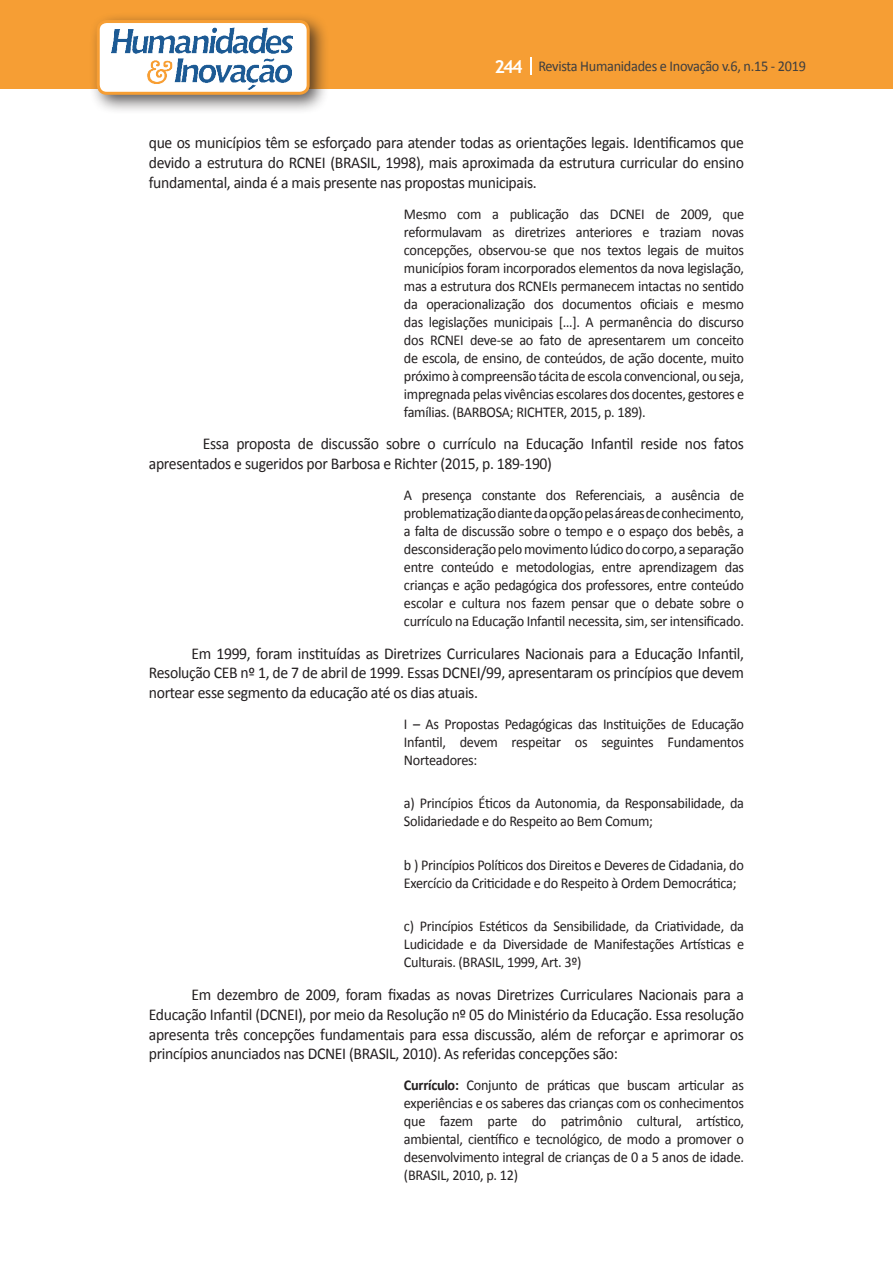
<style>
.page{position:relative;width:893px;height:1263px;background:#fff}
.page>*{position:absolute;margin:0;border:0;box-sizing:border-box;transform-origin:0 0}
.texto{font:16.5px/19.8px "Calibri";letter-spacing:-.02em;color:#231f20;text-align:justify;scale:.95 1}
.citacao{font:15px/18px "Calibri";letter-spacing:-.02em;color:#231f20;text-align:justify;scale:.95 1}
.t1{font:15px "Calibri";letter-spacing:-.02em;color:#3e3e3f;scale:.95 1}
.s1{font-family:"Trebuchet MS";font-weight:700;font-size:18px;color:#fff}
.s2{font-weight:700}
</style>
<div class="page">
<div style="left:0;top:0;width:893px;height:88px;background:#f69e34"></div>
<svg style="left:530px;top:57px;width:2px;height:18px"></svg>
<div style="left:88px;top:12px;width:242px;height:103px;background:#231f20;opacity:.75"></div>
<div style="left:98px;top:22px;width:210px;height:71px;background:#fff;border-radius:9px"></div>
<img style="left:112px;top:27px;width:181px;height:62px">
<div style="left:97px;top:20px;width:213px;height:75px;border:3px solid #f69e34;border-radius:9px"></div>
<p class="t1" style="left:495px;top:57px;width:329px"><span class="s1">244</span> Revista Humanidades e Inovação v.6, n.15 - 2019</p>
<p class="texto" style="left:149px;top:133px;width:628px">que os municípios têm se esforçado para atender todas as orientações legais. Identificamos que devido a estrutura do RCNEI (BRASIL, 1998), mais aproximada da estrutura curricular do ensino fundamental, ainda é a mais presente nas propostas municipais.</p>
<p class="citacao" style="left:404px;top:205px;width:360px">Mesmo com a publicação das DCNEI de 2009, que reformulavam as diretrizes anteriores e traziam novas concepções, observou-se que nos textos legais de muitos municípios foram incorporados elementos da nova legislação, mas a estrutura dos RCNEIs permanecem intactas no sentido da operacionalização dos documentos oficiais e mesmo das legislações municipais […]. A permanência do discurso dos RCNEI deve-se ao fato de apresentarem um conceito de escola, de ensino, de conteúdos, de ação docente, muito próximo à compreensão tácita de escola convencional, ou seja, impregnada pelas vivências escolares dos docentes, gestores e famílias. (BARBOSA; RICHTER, 2015, p. 189).</p>
<p class="texto" style="left:149px;top:434px;width:628px;text-indent:54px">Essa proposta de discussão sobre o currículo na Educação Infantil reside nos fatos apresentados e sugeridos por Barbosa e Richter (2015, p. 189-190)</p>
<p class="citacao" style="left:404px;top:486px;width:360px">A presença constante dos Referenciais, a ausência de problematização diante da opção pelas áreas de conhecimento, a falta de discussão sobre o tempo e o espaço dos bebês, a desconsideração pelo movimento lúdico do corpo, a separação entre conteúdo e metodologias, entre aprendizagem das crianças e ação pedagógica dos professores, entre conteúdo escolar e cultura nos fazem pensar que o debate sobre o currículo na Educação Infantil necessita, sim, ser intensificado.</p>
<p class="texto" style="left:149px;top:643px;width:628px;text-indent:43px">Em 1999, foram instituídas as Diretrizes Curriculares Nacionais para a Educação Infantil, Resolução CEB nº 1, de 7 de abril de 1999. Essas DCNEI/99, apresentaram os princípios que devem nortear esse segmento da educação até os dias atuais.</p>
<p class="citacao" style="left:404px;top:715px;width:360px">I – As Propostas Pedagógicas das Instituições de Educação Infantil, devem respeitar os seguintes Fundamentos Norteadores:</p>
<p class="citacao" style="left:404px;top:794px;width:359px">a) Princípios Éticos da Autonomia, da Responsabilidade, da<br>Solidariedade e do Respeito ao Bem Comum;</p>
<p class="citacao" style="left:404px;top:856px;width:359px">b ) Princípios Políticos dos Direitos e Deveres de Cidadania, do<br>Exercício da Criticidade e do Respeito à Ordem Democrática;</p>
<p class="citacao" style="left:404px;top:917px;width:360px">c) Princípios Estéticos da Sensibilidade, da Criatividade, da Ludicidade e da Diversidade de Manifestações Artísticas e Culturais. (BRASIL, 1999, Art. 3º)</p>
<p class="texto" style="left:149px;top:985px;width:628px;text-indent:43px">Em dezembro de 2009, foram fixadas as novas Diretrizes Curriculares Nacionais para a Educação Infantil (DCNEI), por meio da Resolução nº 05 do Ministério da Educação. Essa resolução apresenta três concepções fundamentais para essa discussão, além de reforçar e aprimorar os princípios anunciados nas DCNEI (BRASIL, 2010). As referidas concepções são:</p>
<p class="citacao" style="left:404px;top:1076px;width:360px"><span class="s2">Currículo:</span> Conjunto de práticas que buscam articular as experiências e os saberes das crianças com os conhecimentos que fazem parte do patrimônio cultural, artístico, ambiental, científico e tecnológico, de modo a promover o desenvolvimento integral de crianças de 0 a 5 anos de idade. (BRASIL, 2010, p. 12)</p>
</div>
